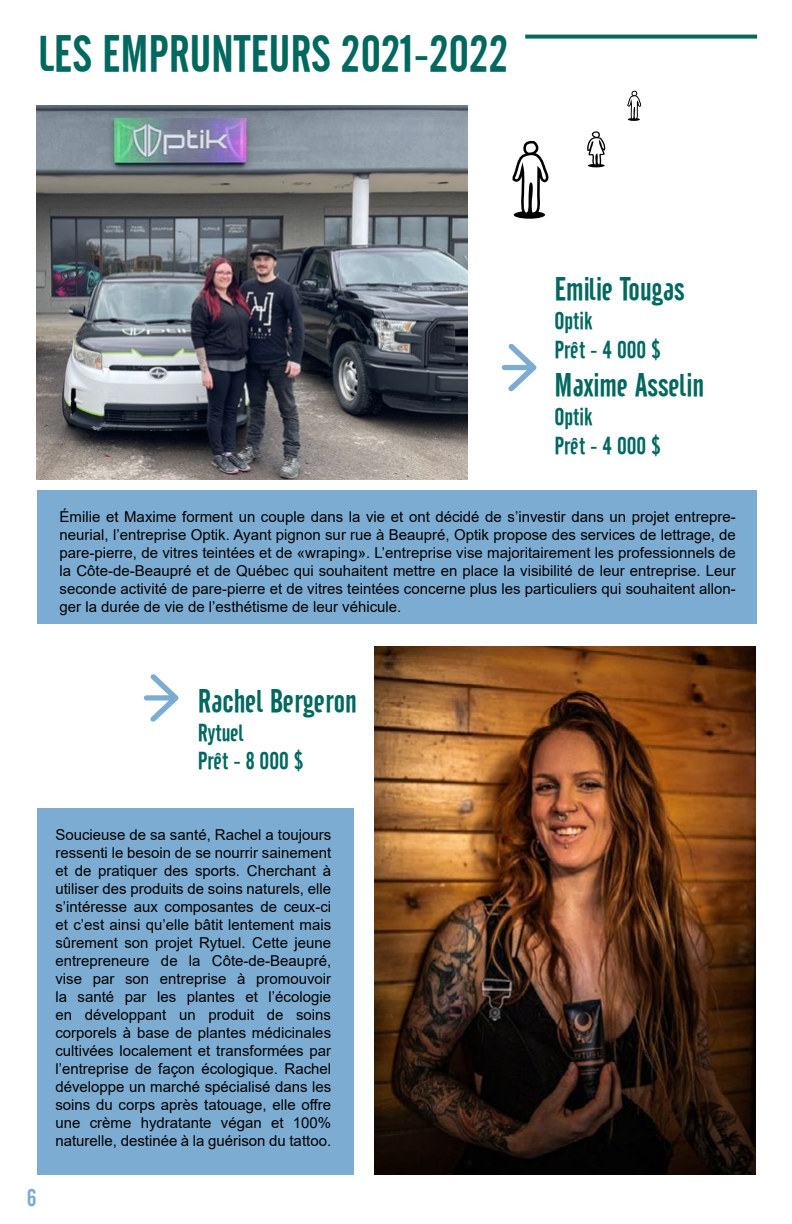
<style>
.page{position:relative;width:792px;height:1224px;background:#fff}
.page>*{position:absolute;margin:0;border:0;box-sizing:border-box;transform-origin:0 0}
.t1{font:50px "Cafeta";color:#00685f}
.t2{font:32px "Cafeta";color:#00685f}
.t3{font:24px/28.8px "Cafeta";color:#00685f}
.t4{font:24px "Cafeta";color:#7cacd2}
.t5{font:15px/18px "Arial";color:#000;text-align:justify}
</style>
<div class="page">
<img style="left:375px;top:647px;width:381px;height:527px">
<svg style="left:502px;top:344px;width:35px;height:48px"></svg>
<hr style="left:588px;top:164px;width:17px;height:3px;background:#000;border-radius:50%">
<svg style="left:587px;top:131px;width:19px;height:35px"></svg>
<svg style="left:627px;top:91px;width:15px;height:30px"></svg>
<div style="left:514px;top:211px;width:31px;height:8px;background:#000;border-radius:50%"></div>
<svg style="left:512px;top:141px;width:37px;height:74px"></svg>
<svg style="left:525px;top:35px;width:232px;height:4px"></svg>
<svg style="left:144px;top:674px;width:35px;height:48px"></svg>
<div style="left:37px;top:491px;width:720px;height:133px;background:#7cacd2"></div>
<div style="left:37px;top:808px;width:317px;height:366px;background:#7cacd2"></div>
<img style="left:36px;top:105px;width:432px;height:375px">
<h1 class="t1" style="left:37px;top:26px;width:473px">les emprunteurs 2021-2022</h1>
<h2 class="t2" style="left:554px;top:271px;width:132px">Emilie Tougas</h2>
<h3 class="t3" style="left:554px;top:307px;width:108px">Optik<br>Prêt - 4 000 $</h3>
<h2 class="t2" style="left:554px;top:367px;width:151px">Maxime Asselin</h2>
<h3 class="t3" style="left:554px;top:403px;width:108px">Optik<br>Prêt - 4 000 $</h3>
<p class="t5" style="left:60px;top:508px;width:678px">Émilie et Maxime forment un couple dans la vie et ont décidé de s’investir dans un projet entrepre&shy;neurial, l’entreprise Optik. Ayant pignon sur rue à Beaupré, Optik propose des services de lettrage, de pare-pierre, de vitres teintées et de «wraping». L’entreprise vise majoritairement les professionnels de la Côte-de-Beaupré et de Québec qui souhaitent mettre en place la visibilité de leur entreprise. Leur seconde activité de pare-pierre et de vitres teintées concerne plus les particuliers qui souhaitent allon&shy;ger la durée de vie de l’esthétisme de leur véhicule.</p>
<h2 class="t2" style="left:198px;top:683px;width:161px">Rachel Bergeron</h2>
<h3 class="t3" style="left:198px;top:718px;width:107px">Rytuel<br>Prêt - 8 000 $</h3>
<h3 class="t4" style="left:27px;top:1184px;width:11px">6</h3>
<p class="t5" style="left:55px;top:826px;width:277px">Soucieuse de sa santé, Rachel a toujours ressenti le besoin de se nourrir sainement et de pratiquer des sports. Cherchant à utiliser des produits de soins naturels, elle s’intéresse aux composantes de ceux-ci et c’est ainsi qu’elle bâtit lentement mais sûrement son projet Rytuel. Cette jeune entrepreneure de la Côte-de-Beaupré, vise par son entreprise à promouvoir la santé par les plantes et l’écologie en développant un produit de soins corporels à base de plantes médicinales cultivées localement et transformées par l’entreprise de façon écologique. Rachel développe un marché spécialisé dans les soins du corps après tatouage, elle offre une crème hydratante végan et 100% naturelle, destinée à la guérison du tattoo.</p>
</div>
